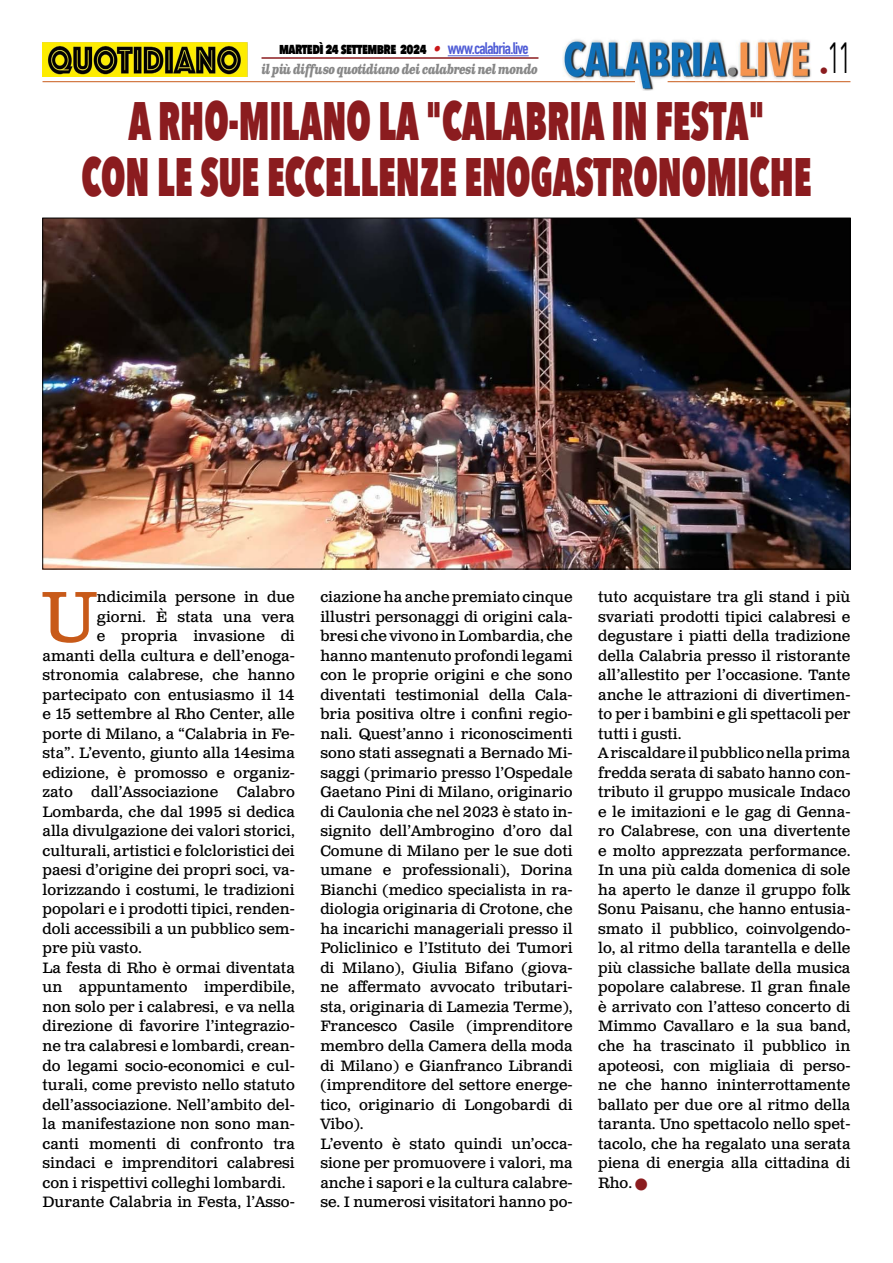
<style>
.page{position:relative;width:893px;height:1263px;background:#fff}
.page>*{position:absolute;margin:0;border:0;box-sizing:border-box;transform-origin:0 0}
.t1{font:71.25px "Clarendon Text Pro";color:#c85a19}
.t2{font:800 54px/55.5px "Avenir Next Condensed";color:#8b1c1f;text-align:center;scale:.71 1}
.t3{font:43.5px "Avenir Next Condensed";color:#000;scale:.55 1}
.t4{font:15px/19.5px "Clarendon Text Pro";color:#000}
.t5{font:800 15px "Avenir Next Condensed";letter-spacing:-.04em;color:#000;scale:.9 1}
.t6{font:italic 700 13.5px "Clarendon Text Pro";letter-spacing:-.06em;color:#878787;scale:.79 1}
.s1{font-family:"Clarendon Text Pro";font-weight:700;font-style:italic;color:#ca181a}
.s2{font-family:"DIN Condensed";font-weight:700;font-size:16.5px;color:#4f5cd6}
.s3{color:#8b1c1f}
</style>
<div class="page">
<img style="left:563px;top:39px;width:248px;height:51px">
<hr style="left:43px;top:81px;width:592px;height:1px;background:#c85a19">
<hr style="left:668px;top:81px;width:182px;height:1px;background:#c85a19">
<hr style="left:448px;top:55px;width:81px;height:1px;background:#4f5cd6">
<hr style="left:261px;top:57px;width:277px;height:2px;background:#8b1c1f">
<img style="left:43px;top:42px;width:204px;height:35px">
<img style="left:45px;top:220px;width:803px;height:347px">
<p class="t5" style="left:279px;top:39px;width:279px">martedì 24 settembre 2024 <span class="s1">•</span> <span class="s2">www.calabria.live</span></p>
<p class="t6" style="left:261px;top:61px;width:352px">il più diffuso quotidiano dei calabresi nel mondo</p>
<h2 class="t2" style="left:81px;top:93px;width:1030px">A RHO-MILANO LA "CALABRIA IN FESTA"<br>CON LE SUE ECCELLENZE ENOGASTRONOMICHE</h2>
<h3 class="t3" style="left:820px;top:20px;width:58px"><sub>•</sub>11</h3>
<h1 class="t1" style="left:42px;top:574px;width:56px">U</h1>
<p class="t4" style="left:97px;top:588px;width:199px">ndicimila persone in due</p>
<p class="t4" style="left:97px;top:608px;width:199px">giorni. È stata una vera</p>
<p class="t4" style="left:97px;top:627px;width:199px">e propria invasione di</p>
<p class="t4" style="left:43px;top:647px;width:254px">amanti della cultura e dell’enoga-</p>
<p class="t4" style="left:43px;top:666px;width:254px">stronomia calabrese, che hanno</p>
<p class="t4" style="left:43px;top:686px;width:254px">partecipato con entusiasmo il 14</p>
<p class="t4" style="left:43px;top:705px;width:254px">e 15 settembre al Rho Center, alle</p>
<p class="t4" style="left:43px;top:725px;width:254px">porte di Milano, a “Calabria in Fe-</p>
<p class="t4" style="left:43px;top:744px;width:254px">sta”. L’evento, giunto alla 14esima</p>
<p class="t4" style="left:43px;top:764px;width:254px">edizione, è promosso e organiz-</p>
<p class="t4" style="left:43px;top:783px;width:254px">zato dall’Associazione Calabro</p>
<p class="t4" style="left:43px;top:803px;width:254px">Lombarda, che dal 1995 si dedica</p>
<p class="t4" style="left:43px;top:822px;width:254px">alla divulgazione dei valori storici,</p>
<p class="t4" style="left:43px;top:842px;width:254px">culturali, artistici e folcloristici dei</p>
<p class="t4" style="left:43px;top:861px;width:254px">paesi d’origine dei propri soci, va-</p>
<p class="t4" style="left:43px;top:881px;width:254px">lorizzando i costumi, le tradizioni</p>
<p class="t4" style="left:43px;top:900px;width:254px">popolari e i prodotti tipici, renden-</p>
<p class="t4" style="left:43px;top:920px;width:254px">doli accessibili a un pubblico sem-</p>
<p class="t4" style="left:43px;top:939px;width:101px">pre più vasto.</p>
<p class="t4" style="left:43px;top:959px;width:254px">La festa di Rho è ormai diventata</p>
<p class="t4" style="left:43px;top:978px;width:254px">un appuntamento imperdibile,</p>
<p class="t4" style="left:43px;top:998px;width:254px">non solo per i calabresi, e va nella</p>
<p class="t4" style="left:43px;top:1017px;width:254px">direzione di favorire l’integrazio-</p>
<p class="t4" style="left:43px;top:1037px;width:254px">ne tra calabresi e lombardi, crean-</p>
<p class="t4" style="left:43px;top:1056px;width:254px">do legami socio-economici e cul-</p>
<p class="t4" style="left:43px;top:1076px;width:254px">turali, come previsto nello statuto</p>
<p class="t4" style="left:43px;top:1095px;width:254px">dell’associazione. Nell’ambito del-</p>
<p class="t4" style="left:43px;top:1115px;width:254px">la manifestazione non sono man-</p>
<p class="t4" style="left:43px;top:1134px;width:254px">canti momenti di confronto tra</p>
<p class="t4" style="left:43px;top:1154px;width:254px">sindaci e imprenditori calabresi</p>
<p class="t4" style="left:43px;top:1173px;width:244px">con i rispettivi colleghi lombardi.</p>
<p class="t4" style="left:43px;top:1193px;width:254px">Durante Calabria in Festa, l’Asso-</p>
<p class="t4" style="left:320px;top:588px;width:254px">ciazione ha anche premiato cinque illustri personaggi di origini cala&shy;bresi che vivono in Lombardia, che hanno mantenuto profondi legami con le proprie origini e che sono diventati testimonial della Cala&shy;bria positiva oltre i confini regio&shy;nali. Quest’anno i riconoscimenti sono stati assegnati a Bernado Mi&shy;saggi (primario presso l’Ospedale Gaetano Pini di Milano, originario di Caulonia che nel 2023 è stato in&shy;signito dell’Ambrogino d’oro dal Comune di Milano per le sue doti umane e professionali), Dorina Bianchi (medico specialista in ra&shy;diologia originaria di Crotone, che ha incarichi manageriali presso il Policlinico e l’Istituto dei Tumori di Milano), Giulia Bifano (giova&shy;ne affermato avvocato tributari&shy;sta, originaria di Lamezia Terme), Francesco Casile (imprenditore membro della Camera della moda di Milano) e Gianfranco Librandi (imprenditore del settore energe&shy;tico, originario di Longobardi di Vibo).<br>L’evento è stato quindi un’occa&shy;sione per promuovere i valori, ma anche i sapori e la cultura calabre&shy;se. I numerosi visitatori hanno po-</p>
<p class="t4" style="left:598px;top:588px;width:254px">tuto acquistare tra gli stand i più svariati prodotti tipici calabresi e degustare i piatti della tradizione della Calabria presso il ristorante all’allestito per l’occasione. Tante anche le attrazioni di divertimen&shy;to per i bambini e gli spettacoli per tutti i gusti.<br>A riscaldare il pubblico nella prima fredda serata di sabato hanno con&shy;tributo il gruppo musicale Indaco e le imitazioni e le gag di Genna&shy;ro Calabrese, con una divertente e molto apprezzata performance.<br>In una più calda domenica di sole ha aperto le danze il gruppo folk<br>Sonu Paisanu, che hanno entusia&shy;smato il pubblico, coinvolgendo&shy;lo, al ritmo della tarantella e delle più classiche ballate della musica popolare calabrese. Il gran finale è arrivato con l’atteso concerto di<br>Mimmo Cavallaro e la sua band, che ha trascinato il pubblico in apoteosi, con migliaia di perso&shy;ne che hanno ininterrottamente ballato per due ore al ritmo della taranta. Uno spettacolo nello spet&shy;tacolo, che ha regalato una serata piena di energia alla cittadina di<br>Rho. <span class="s3">■</span></p>
</div>
